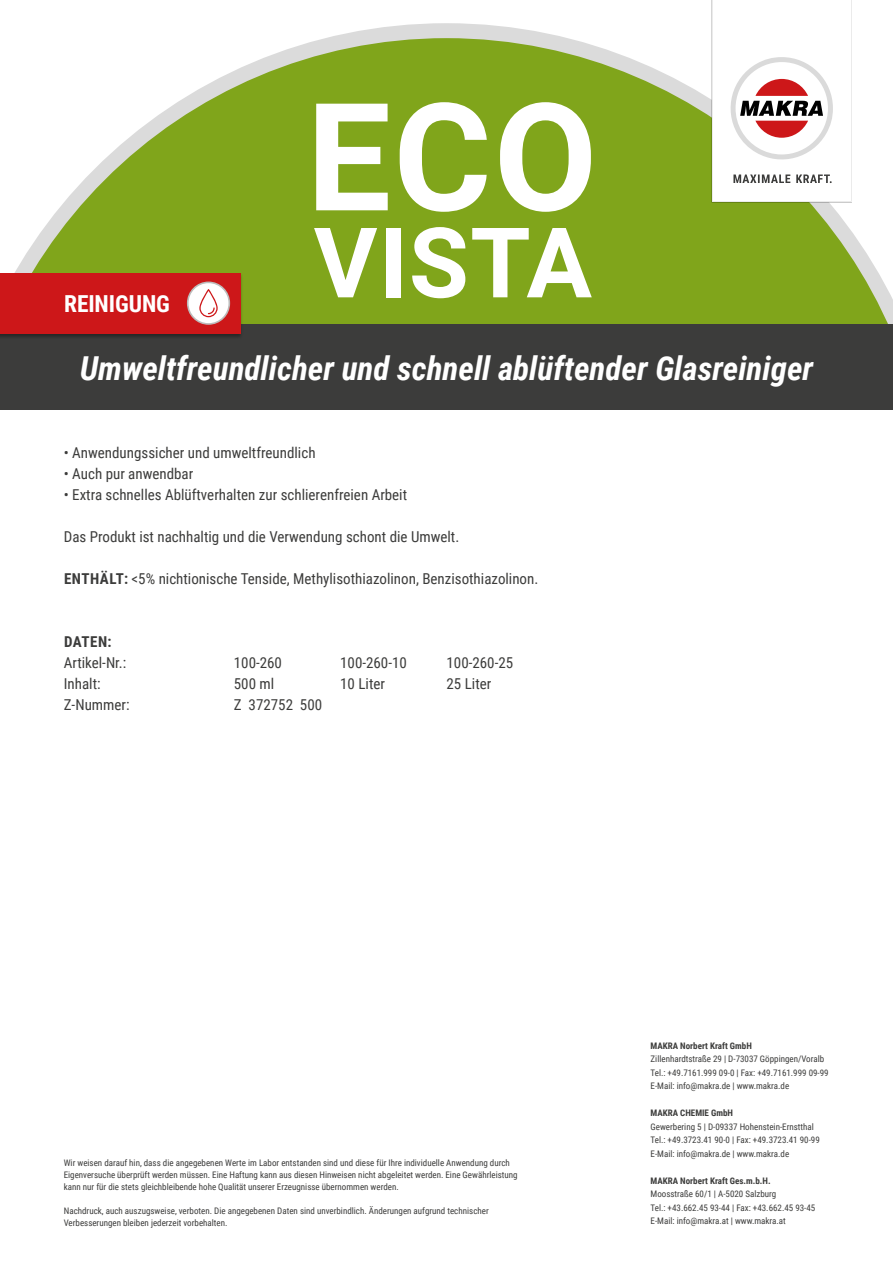
<style>
.page{position:relative;width:893px;height:1263px;background:#fff}
.page>*{position:absolute;margin:0;border:0;box-sizing:border-box;transform-origin:0 0}
.t1{font:700 150px "Roboto";color:#fff}
.t2{font:700 97.5px "Roboto";letter-spacing:.015em;color:#fff}
.t3{font:italic 700 33px "Roboto Condensed";color:#fff}
.t4{font:700 23.4px "Roboto Condensed";letter-spacing:-.005em;color:#fff}
.t5{font:15px "Roboto Condensed";color:#3c3c3b}
.t6{font:700 15px "Roboto Condensed";letter-spacing:.03em;color:#3c3c3b}
.t7{font:9px/13.5px "Roboto Condensed";color:#3c3c3b}
.t8{font:700 9px "Roboto Condensed";color:#3c3c3b}
.s1{font-weight:700}
</style>
<div class="page">
<svg style="left:14px;top:23px;width:879px;height:302px"></svg>
<div style="left:0;top:325px;width:893px;height:85px;background:#3c3c3b"></div>
<div style="left:0;top:273px;width:244px;height:67px;background:#000;opacity:.35"></div>
<div style="left:0;top:273px;width:240px;height:61px;background:#cd1719"></div>
<div style="left:188px;top:282px;width:41px;height:42px;background:#fff;border-radius:50%"></div>
<div style="left:187px;top:282px;width:43px;height:43px;border:2px solid #bcbcbc;border-radius:50%"></div>
<svg style="left:199px;top:289px;width:19px;height:28px"></svg>
<svg style="left:712px;top:0;width:139px;height:202px"></svg>
<h3 class="t4" style="left:64px;top:287px;width:107px">REINIGUNG</h3>
<h1 class="t1" style="left:307px;top:52px;width:292px">ECO</h1>
<h2 class="t2" style="left:314px;top:194px;width:280px">VISTA</h2>
<h3 class="t3" style="left:80px;top:345px;width:735px">Umweltfreundlicher und schnell ablüftender Glasreiniger</h3>
<h3 class="t5" style="left:64px;top:442px;width:253px">• Anwendungssicher und umweltfreundlich</h3>
<h3 class="t5" style="left:64px;top:463px;width:131px">• Auch pur anwendbar</h3>
<h3 class="t5" style="left:64px;top:484px;width:345px">• Extra schnelles Ablüftverhalten zur schlierenfreien Arbeit</h3>
<h3 class="t5" style="left:64px;top:526px;width:397px">Das Produkt ist nachhaltig und die Verwendung schont die Umwelt.</h3>
<h3 class="t5" style="left:64px;top:568px;width:476px"><span class="s1">ENTHÄLT:</span> &lt;5% nichtionische Tenside, Methylisothiazolinon, Benzisothiazolinon.</h3>
<h3 class="t6" style="left:64px;top:631px;width:49px">DATEN:</h3>
<h3 class="t5" style="left:64px;top:652px;width:64px">Artikel-Nr.:</h3>
<h3 class="t5" style="left:234px;top:652px;width:50px">100-260</h3>
<h3 class="t5" style="left:340px;top:652px;width:68px">100-260-10</h3>
<h3 class="t5" style="left:446px;top:652px;width:68px">100-260-25</h3>
<h3 class="t5" style="left:64px;top:673px;width:38px">Inhalt:</h3>
<h3 class="t5" style="left:234px;top:673px;width:42px">500 ml</h3>
<h3 class="t5" style="left:340px;top:673px;width:46px">10 Liter</h3>
<h3 class="t5" style="left:447px;top:673px;width:46px">25 Liter</h3>
<h3 class="t5" style="left:64px;top:694px;width:67px">Z-Nummer:</h3>
<h3 class="t5" style="left:234px;top:694px;width:90px">Z 372752 500</h3>
<p class="t7" style="left:64px;top:1156px;width:455px;line-height:12px">Wir weisen darauf hin, dass die angegebenen Werte im Labor entstanden sind und diese für Ihre individuelle Anwendung durch<br>Eigenversuche überprüft werden müssen. Eine Haftung kann aus diesen Hinweisen nicht abgeleitet werden. Eine Gewährleistung kann nur für die stets gleichbleibende hohe Qualität unserer Erzeugnisse übernommen werden.</p>
<p class="t7" style="left:64px;top:1204px;width:426px;line-height:12px">Nachdruck, auch auszugsweise, verboten. Die angegebenen Daten sind unverbindlich. Änderungen aufgrund technischer<br>Verbesserungen bleiben jederzeit vorbehalten.</p>
<p class="t8" style="left:651px;top:1039px;width:103px">MAKRA Norbert Kraft GmbH</p>
<p class="t7" style="left:651px;top:1052px;width:180px">Zillenhardtstraße 29 | D-73037 Göppingen/Voralb<br>Tel.: +49.7161.999 09-0 | Fax: +49.7161.999 09-99<br>E-Mail: info@makra.de | www.makra.de</p>
<p class="t8" style="left:651px;top:1106px;width:84px">MAKRA CHEMIE GmbH</p>
<p class="t7" style="left:651px;top:1119px;width:171px">Gewerbering 5 | D-09337 Hohenstein-Ernstthal<br>Tel.: +49.3723.41 90-0 | Fax: +49.3723.41 90-99<br>E-Mail: info@makra.de | www.makra.de</p>
<p class="t8" style="left:651px;top:1174px;width:122px">MAKRA Norbert Kraft Ges.m.b.H.</p>
<p class="t7" style="left:651px;top:1187px;width:166px">Moosstraße 60/1 | A-5020 Salzburg<br>Tel.: +43.662.45 93-44 | Fax: +43.662.45 93-45<br>E-Mail: info@makra.at | www.makra.at</p>
</div>
